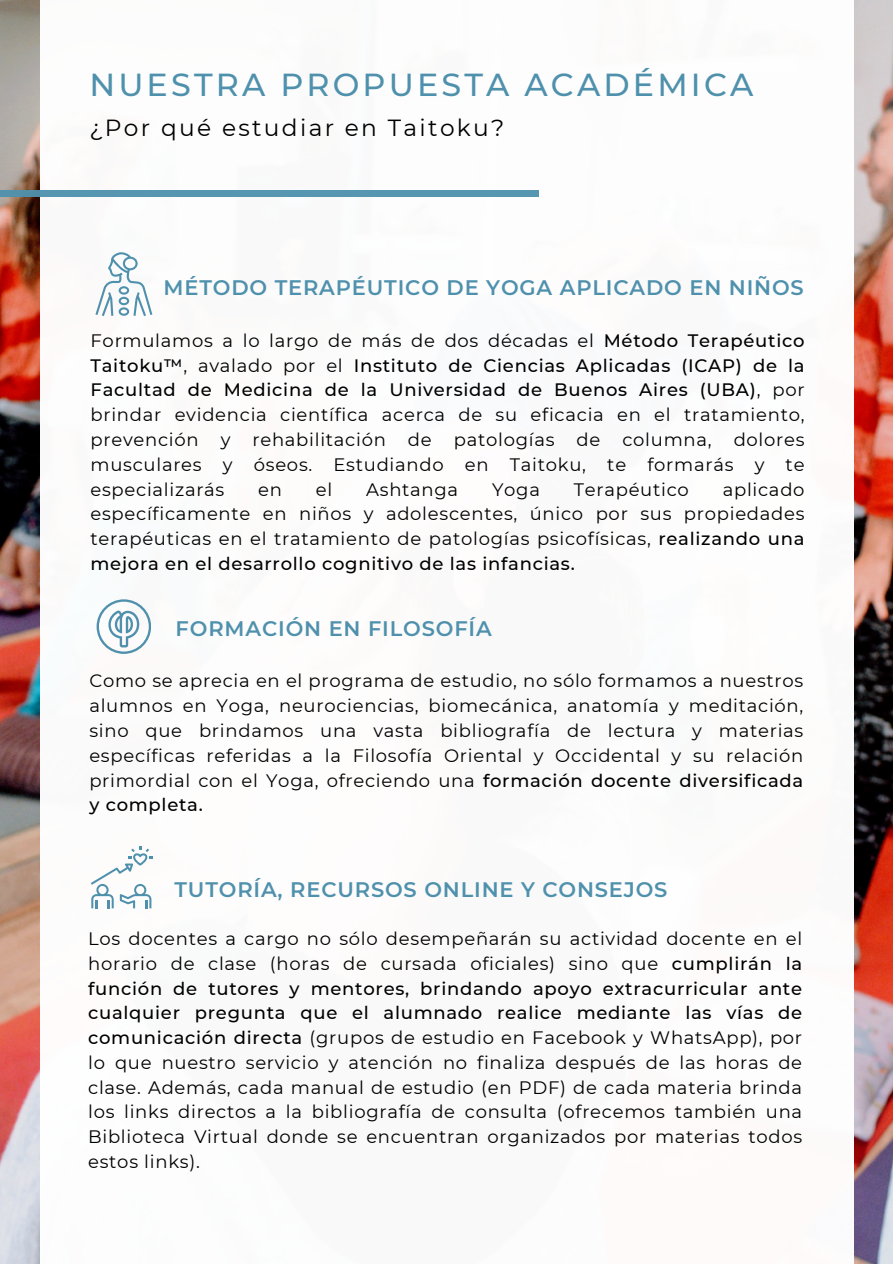
<style>
.page{position:relative;width:893px;height:1264px;background:#fff}
.page>*{position:absolute;margin:0;border:0;box-sizing:border-box;transform-origin:0 0}
.t1{font:500 31.8px "Montserrat";letter-spacing:.1em;color:#4f91ad}
.t2{font:23.25px "Montserrat";letter-spacing:.1em;color:#000}
.t3{font:600 21px "Montserrat";letter-spacing:.04em;color:#4f91ad}
.t4{font:18px/24.8px "Montserrat";letter-spacing:.04em;color:#000;text-align:justify}
.s1{font-weight:500}
</style>
<div class="page">
<img style="left:0;top:0;width:892px;height:1263px">
<div style="left:40px;top:0;width:813px;height:1263px;background:#fff"></div>
<div style="left:0;top:190px;width:539px;height:7px;background:#5796b1"></div>
<svg style="left:95px;top:252px;width:57px;height:64px"></svg>
<svg style="left:97px;top:599px;width:54px;height:54px"></svg>
<svg style="left:91px;top:846px;width:61px;height:62px"></svg>
<p class="t1" style="left:89px;top:65px;width:665px">NUESTRA PROPUESTA ACADÉMICA</p>
<p class="t2" style="left:89px;top:113px;width:416px">¿Por qué estudiar en Taitoku?</p>
<p class="t3" style="left:163px;top:275px;width:641px">MÉTODO TERAPÉUTICO DE YOGA APLICADO EN NIÑOS</p>
<p class="t4" style="left:90px;top:328px;width:715px">Formulamos a lo largo de más de dos décadas el <span class="s1">Método Terapéutico Taitoku™</span>, avalado por el <span class="s1">Instituto de Ciencias Aplicadas (ICAP) de la Facultad de Medicina de la Universidad de Buenos Aires (UBA)</span>, por brindar evidencia científica acerca de su eficacia en el tratamiento, prevención y rehabilitación de patologías de columna, dolores musculares y óseos. Estudiando en Taitoku, te formarás y te especializarás</p>
<p class="t4" style="left:90px;top:476px;width:715px;text-indent:632px">aplicado específicamente en niños y adolescentes, único por sus propiedades terapéuticas en el tratamiento de patologías psicofísicas, <span class="s1">realizando una mejora en el desarrollo cognitivo de las infancias.</span></p>
<p class="t4" style="left:258px;top:476px;width:25px">en</p>
<p class="t4" style="left:316px;top:476px;width:18px">el</p>
<p class="t4" style="left:366px;top:476px;width:94px">Ashtanga</p>
<p class="t4" style="left:492px;top:476px;width:49px">Yoga</p>
<p class="t4" style="left:573px;top:476px;width:117px">Terapéutico</p>
<p class="t3" style="left:176px;top:615px;width:318px">FORMACIÓN EN FILOSOFÍA</p>
<p class="t4" style="left:89px;top:668px;width:715px">Como se aprecia en el programa de estudio, no sólo formamos a nuestros alumnos en Yoga, neurociencias, biomecánica, anatomía y meditación, sino que brindamos una vasta bibliografía de lectura y materias específicas referidas a la Filosofía Oriental y Occidental y su relación primordial con el Yoga, ofreciendo una <span class="s1">formación docente diversificada y completa.</span></p>
<p class="t3" style="left:174px;top:876px;width:494px">TUTORÍA, RECURSOS ONLINE Y CONSEJOS</p>
<p class="t4" style="left:88px;top:926px;width:715px">Los docentes a cargo no sólo desempeñarán su actividad docente en el horario de clase (horas de cursada oficiales) sino que <span class="s1">cumplirán la función de tutores y mentores, brindando apoyo extracurricular ante cualquier pregunta que el alumnado realice mediante las vías de comunicación directa</span> (grupos de estudio en Facebook y WhatsApp), por lo que nuestro servicio y atención no finaliza después de las horas de clase. Además, cada manual de estudio (en PDF) de cada materia brinda los links directos a la bibliografía de consulta (ofrecemos también una Biblioteca Virtual donde se encuentran organizados por materias todos estos links).</p>
</div>
